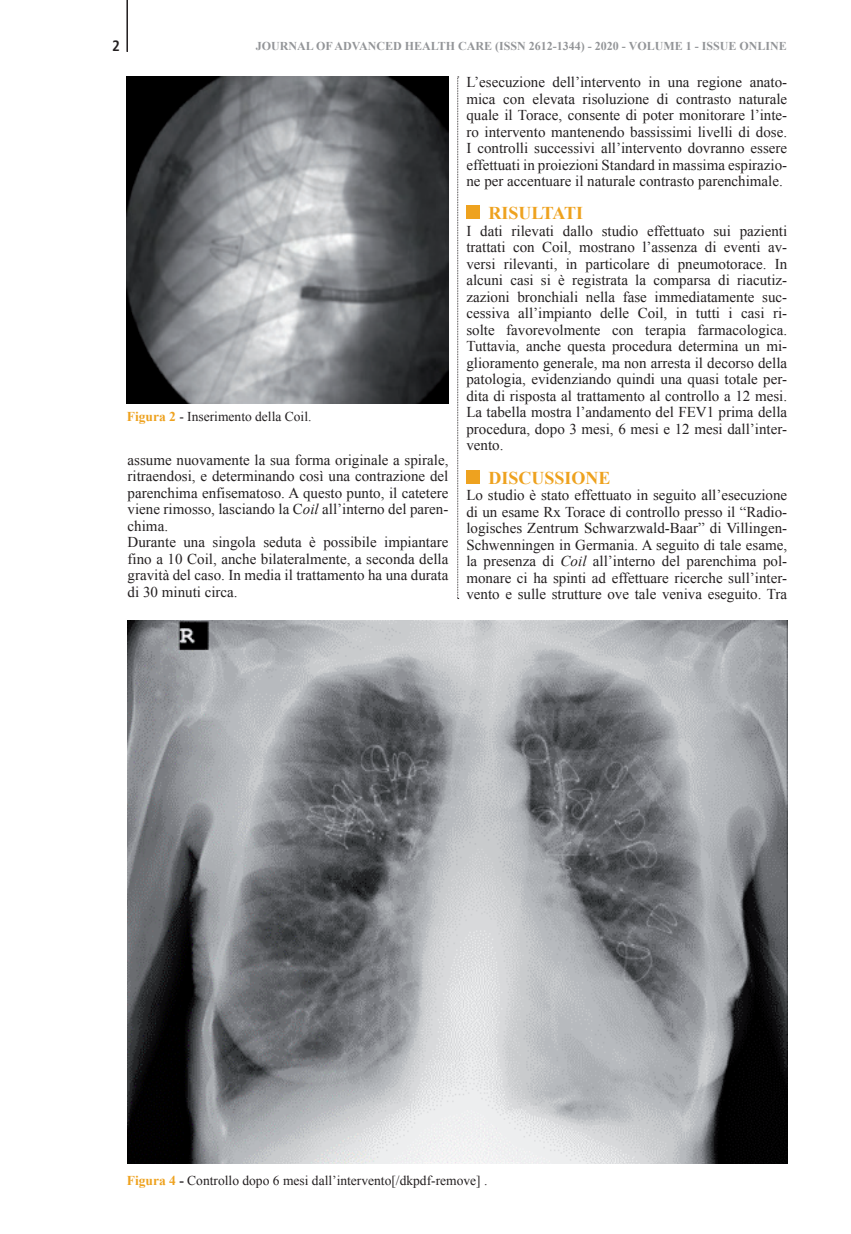
<style>
.page{position:relative;width:851px;height:1234px;background:#fff}
.page>*{position:absolute;margin:0;border:0;box-sizing:border-box;transform-origin:0 0}
.t1{font:700 18px "Times New Roman";color:#eea21f}
.t2{font:15px/16.5px "Times New Roman";color:#231f20;text-align:justify}
.t3{font:700 condensed 15px "Frutiger";color:#231f20}
.t4{font:13.5px "Times New Roman";color:#231f20}
.t5{font:700 12px "Times New Roman";color:#939598}
.s1{font-weight:700;color:#eea21f}
.s2{font-style:italic}
.s3{font-weight:700}
</style>
<div class="page">
<hr style="left:127px;top:0;width:1px;height:52px;background:#231f20">
<div style="left:466px;top:206px;width:14px;height:13px;background:#eea21f"></div>
<div style="left:466px;top:470px;width:14px;height:13px;background:#eea21f"></div>
<svg style="left:457px;top:77px;width:1px;height:522px"></svg>
<img style="left:127px;top:77px;width:321px;height:327px">
<img style="left:128px;top:620px;width:659px;height:542px">
<p class="t3" style="left:112px;top:37px;width:9px">2</p>
<p class="t5" style="left:256px;top:38px;width:532px">JOURNAL OF ADVANCED HEALTH CARE (ISSN 2612-1344) - 2020 - VOLUME 1 - ISSUE ONLINE</p>
<p class="t4" style="left:127px;top:407px;width:186px"><span class="s1">Figura 2</span> - Inserimento della Coil.</p>
<p class="t2" style="left:128px;top:451px;width:322px;text-align:left">assume nuovamente la sua forma originale a spirale, ritraendosi, e determinando così una contrazione del parenchima enfisematoso. A questo punto, il catetere viene rimosso, lasciando la C<span class="s2">oil</span> all’interno del paren&shy;chima.<br>Durante una singola seduta è possibile impiantare fino a 10 Coil, anche bilateralmente, a seconda della gravità del caso. In media il trattamento ha una durata di 30 minuti circa.</p>
<p class="t2" style="left:466px;top:73px;width:322px">L’esecuzione dell’intervento in una regione anato&shy;mica con elevata risoluzione di contrasto naturale quale il Torace, consente di poter monitorare l’inte&shy;ro intervento mantenendo bassissimi livelli di dose.<br>I controlli successivi all’intervento dovranno essere effettuati in proiezioni Standard in massima espirazio&shy;ne per accentuare il naturale contrasto parenchimale.</p>
<p class="t1" style="left:488px;top:201px;width:96px">RISULTATI</p>
<p class="t2" style="left:466px;top:222px;width:322px">I dati rilevati dallo studio effettuato sui pazienti trattati con Coil, mostrano l’assenza di eventi av&shy;versi rilevanti, in particolare di pneumotorace. In alcuni casi si è registrata la comparsa di riacutiz&shy;zazioni bronchiali nella fase immediatamente suc&shy;cessiva all’impianto delle Coil, in tutti i casi ri&shy;solte favorevolmente con terapia farmacologica.<br>Tuttavia, anche questa procedura determina un mi&shy;glioramento generale, ma non arresta il decorso della patologia, evidenziando quindi una quasi totale per&shy;dita di risposta al trattamento al controllo a 12 mesi.<br>La tabella mostra l’andamento del FEV1 prima della procedura, dopo 3 mesi, 6 mesi e 12 mesi dall’inter&shy;vento.</p>
<p class="t1" style="left:488px;top:465px;width:124px">DISCUSSIONE</p>
<p class="t2" style="left:466px;top:486px;width:322px">Lo studio è stato effettuato in seguito all’esecuzione di un esame Rx Torace di controllo presso il “Radio&shy;logisches Zentrum Schwarzwald-Baar” di Villingen-Schwenningen in Germania. A seguito di tale esame, la presenza di <span class="s2">Coil</span> all’interno del parenchima pol&shy;monare ci ha spinti ad effettuare ricerche sull’inter&shy;vento e sulle strutture ove tale veniva eseguito. Tra</p>
<p class="t4" style="left:127px;top:1171px;width:362px"><span class="s1">Figura 4</span> <span class="s3">-</span> Controllo dopo 6 mesi dall’intervento[/dkpdf-remove] .</p>
</div>
